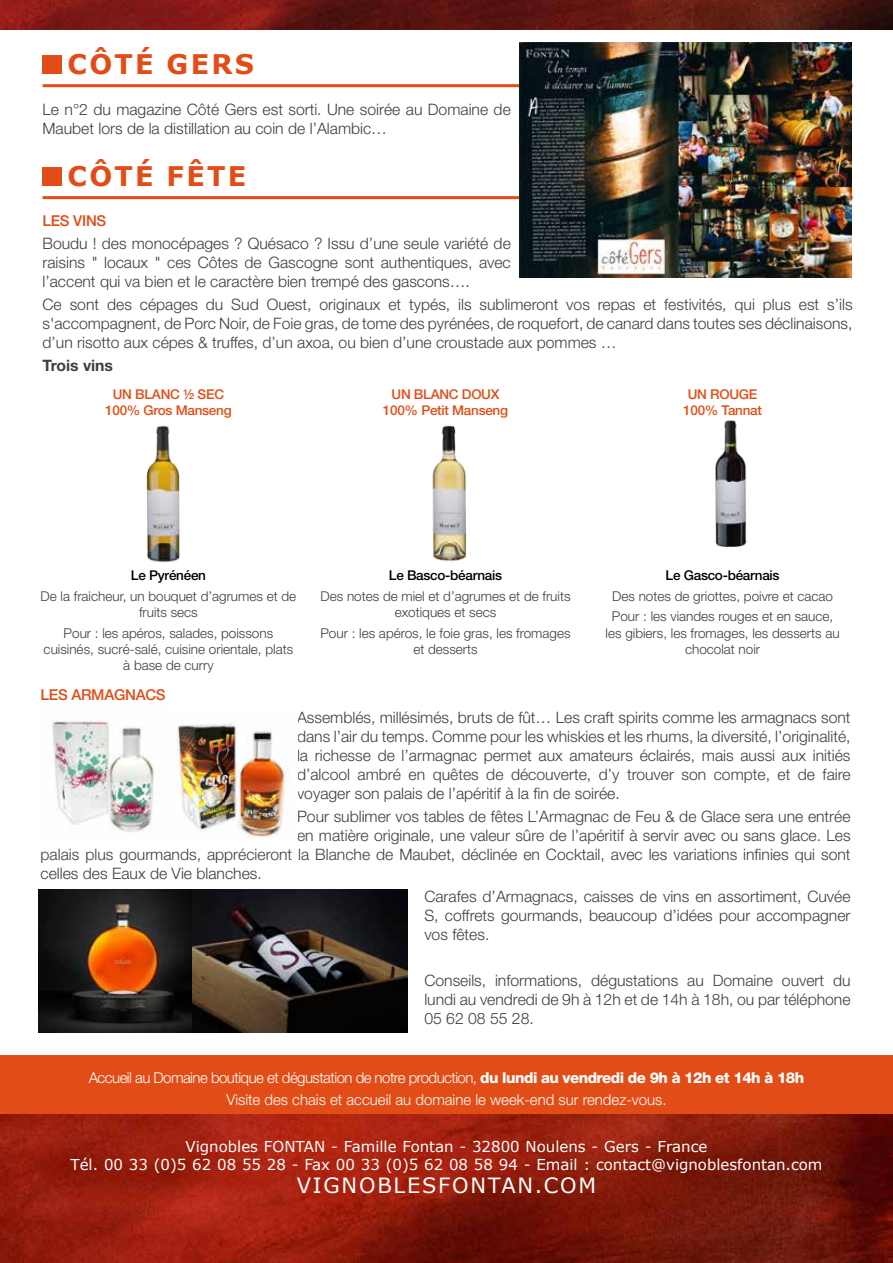
<style>
.page{position:relative;width:893px;height:1263px;background:#fff}
.page>*{position:absolute;margin:0;border:0;box-sizing:border-box;transform-origin:0 0}
.t1{font:700 27px "Verdana";letter-spacing:.085em;color:#e24d17}
.t2{font:21px "Verdana";letter-spacing:.085em;color:#fff}
.t3{font:300 15.75px/18.9px "Helvetica Neue";color:#3e3d40;text-align:justify}
.t4{font:700 15.75px "Helvetica Neue";color:#3e3d40}
.t5{font:300 15px/22.2px "Helvetica Neue";letter-spacing:-.035em;color:#fff;text-align:center}
.t6{font:15px/18px "Verdana";color:#fff;text-align:center}
.t7{font:500 15px "Helvetica Neue";letter-spacing:-.02em;color:#e24d17}
.t8{font:300 13.5px/16.2px "Helvetica Neue";color:#3e3d40;text-align:center}
.t9{font:500 13.5px/16.2px "Helvetica Neue";letter-spacing:-.02em;color:#e24d17;text-align:center}
.t10{font:500 13.5px "Helvetica Neue";letter-spacing:-.02em;color:#000}
.s1{font-weight:800}
</style>
<div class="page">
<img style="left:0;top:1114px;width:893px;height:149px">
<img style="left:0;top:0;width:893px;height:30px">
<hr style="left:43px;top:84px;width:810px;height:3px;background:#e24d17">
<hr style="left:43px;top:196px;width:810px;height:3px;background:#e24d17">
<div style="left:43px;top:56px;width:19px;height:18px;background:#e24d17"></div>
<div style="left:43px;top:167px;width:19px;height:19px;background:#e24d17"></div>
<div style="left:0;top:1056px;width:893px;height:58px;background:#e24d17"></div>
<img style="left:519px;top:43px;width:332px;height:234px">
<img style="left:52px;top:719px;width:116px;height:113px">
<img style="left:146px;top:425px;width:34px;height:138px">
<img style="left:432px;top:425px;width:35px;height:136px">
<img style="left:715px;top:420px;width:32px;height:127px">
<img style="left:168px;top:723px;width:121px;height:114px">
<img style="left:38px;top:889px;width:155px;height:143px">
<img style="left:193px;top:889px;width:214px;height:143px">
<h1 class="t1" style="left:67px;top:45px;width:188px">CÔTÉ GERS</h1>
<p class="t3" style="left:43px;top:100px;width:470px">Le n°2 du magazine Côté Gers est sorti. Une soirée au Domaine de<br>Maubet lors de la distillation au coin de l’Alambic…</p>
<h1 class="t1" style="left:67px;top:157px;width:180px">CÔTÉ FÊTE</h1>
<p class="t7" style="left:43px;top:212px;width:65px">Les vins</p>
<p class="t3" style="left:43px;top:234px;width:470px">Boudu ! des monocépages ? Quésaco ? Issu d’une seule variété de raisins " locaux " ces Côtes de Gascogne sont authentiques, avec l’accent qui va bien et le caractère bien trempé des gascons….</p>
<p class="t3" style="left:43px;top:295px;width:811px">Ce sont des cépages du Sud Ouest, originaux et typés, ils sublimeront vos repas et festivités, qui plus est s’ils s'accompagnent, de Porc Noir, de Foie gras, de tome des pyrénées, de roquefort, de canard dans toutes ses déclinaisons, d’un risotto aux cépes &amp; truffes, d’un axoa, ou bien d’une croustade aux pommes …</p>
<p class="t4" style="left:43px;top:356px;width:72px">Trois vins</p>
<p class="t9" style="left:105px;top:386px;width:128px">Un blanc ½ sec<br>100% Gros Manseng</p>
<p class="t9" style="left:383px;top:386px;width:127px">Un blanc doux<br>100% Petit Manseng</p>
<p class="t9" style="left:683px;top:386px;width:80px">Un rouge<br>100% Tannat</p>
<p class="t10" style="left:131px;top:567px;width:77px">Le Pyrénéen</p>
<p class="t8" style="left:41px;top:588px;width:257px">De la fraicheur, un bouquet d’agrumes et de fruits secs</p>
<p class="t8" style="left:44px;top:624px;width:251px">Pour : les apéros, salades, poissons cuisinés, sucré-salé, cuisine orientale, plats à base de curry</p>
<p class="t7" style="left:41px;top:686px;width:127px">Les Armagnacs</p>
<p class="t10" style="left:389px;top:567px;width:115px">Le Basco-béarnais</p>
<p class="t8" style="left:320px;top:588px;width:252px">Des notes de miel et d’agrumes et de fruits exotiques et secs</p>
<p class="t8" style="left:320px;top:624px;width:252px">Pour : les apéros, le foie gras, les fromages et desserts</p>
<p class="t10" style="left:666px;top:567px;width:115px">Le Gasco-béarnais</p>
<p class="t8" style="left:612px;top:586px;width:223px;line-height:20.4px;text-align:left">Des notes de griottes, poivre et cacao<br>Pour : les viandes rouges et en sauce,</p>
<p class="t8" style="left:606px;top:624px;width:236px">les gibiers, les fromages, les desserts au chocolat noir</p>
<p class="t3" style="left:297px;top:708px;width:555px">Assemblés, millésimés, bruts de fût… Les craft spirits comme les armagnacs sont dans l’air du temps. Comme pour les whiskies et les rhums, la diversité, l’originalité, la richesse de l’armagnac permet aux amateurs éclairés, mais aussi aux initiés d’alcool ambré en quêtes de découverte, d’y trouver son compte, et de faire voyager son palais de l’apéritif à la fin de soirée.</p>
<p class="t3" style="left:297px;top:807px;width:555px">Pour sublimer vos tables de fêtes L’Armagnac de Feu &amp; de Glace sera une entrée</p>
<p class="t3" style="left:297px;top:826px;width:555px">en matière originale, une valeur sûre de l’apéritif à servir avec ou sans glace. Les</p>
<p class="t3" style="left:41px;top:845px;width:811px">palais plus gourmands, apprécieront la Blanche de Maubet, déclinée en Cocktail, avec les variations infinies qui sont</p>
<p class="t3" style="left:41px;top:863px;width:223px">celles des Eaux de Vie blanches.</p>
<p class="t3" style="left:424px;top:887px;width:428px">Carafes d’Armagnacs, caisses de vins en assortiment, Cuvée S, coffrets gourmands, beaucoup d’idées pour accompagner vos fêtes.</p>
<p class="t3" style="left:424px;top:971px;width:428px">Conseils, informations, dégustations au Domaine ouvert du lundi au vendredi de 9h à 12h et de 14h à 18h, ou par téléphone 05 62 08 55 28.</p>
<p class="t5" style="left:89px;top:1066px;width:717px">Accueil au Domaine boutique et dégustation de notre production, <span class="s1">du lundi au vendredi de 9h à 12h et 14h à 18h<br></span>Visite des chais et accueil au domaine le week-end sur rendez-vous.</p>
<p class="t6" style="left:70px;top:1138px;width:754px">Vignobles FONTAN - Famille Fontan - 32800 Noulens - Gers - France<br>Tél. 00 33 (0)5 62 08 55 28 - Fax 00 33 (0)5 62 08 58 94 - Email : contact@vignoblesfontan.com</p>
<h2 class="t2" style="left:297px;top:1171px;width:45px">vigno</h2>
<h2 class="t2" style="left:377px;top:1171px;width:78px">blesfontan</h2>
<h2 class="t2" style="left:535px;top:1171px;width:63px">.com</h2>
</div>
